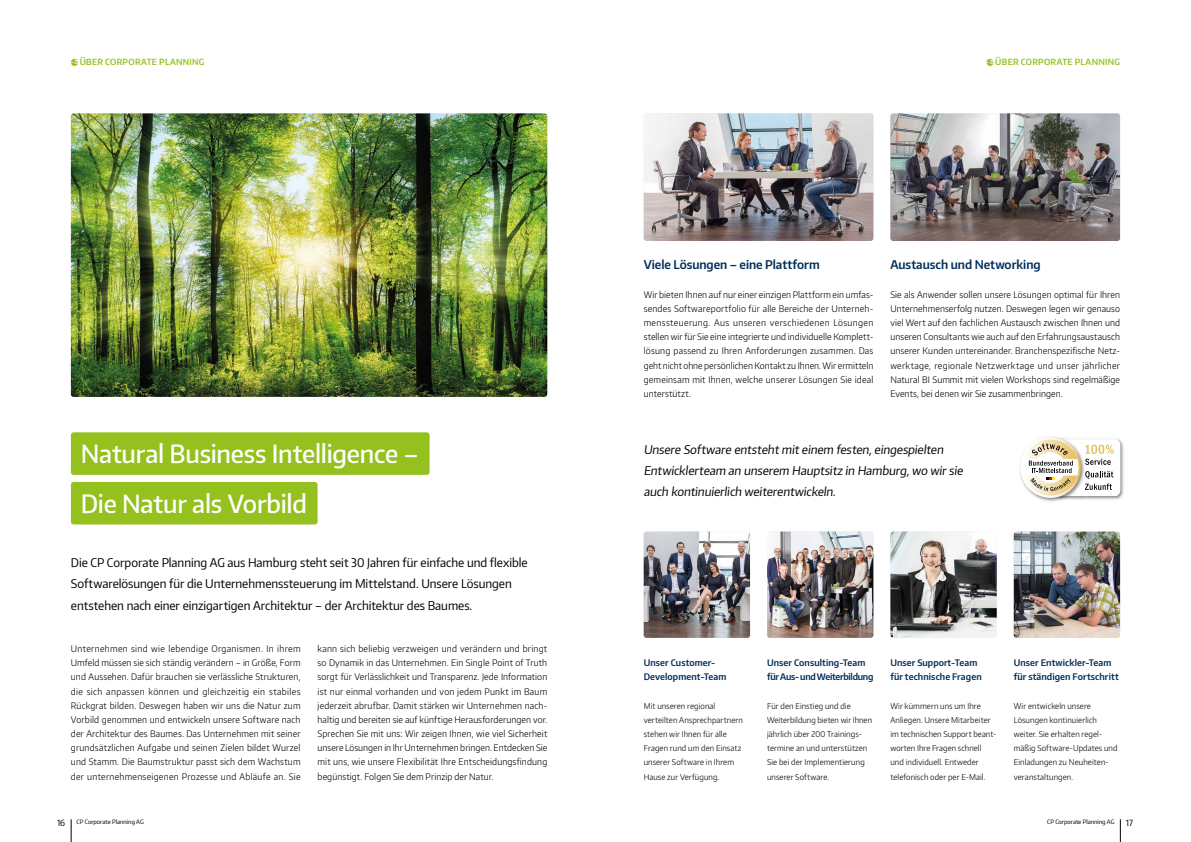
<style>
.page{position:relative;width:1191px;height:842px;background:#fff}
.page>*{position:absolute;margin:0;border:0;box-sizing:border-box;transform-origin:0 0}
.t1{font:25px/49.6px "Encode CP Medium";letter-spacing:-.01em;color:#fff}
.t2{font:12px/21.3px "Encode CP Regular";color:#000}
.t3{font:700 12px "Encode CP Semi";color:#012d5b}
.t4{font:9px/14.2px "Encode CP Light";letter-spacing:.015em;color:#000;text-align:justify}
.t5{font:700 9px/14.2px "Encode CP Semi";letter-spacing:.01em;color:#012d5b}
.t6{font:700 9px/14.2px "Encode CP Semi";letter-spacing:-.025em;color:#012d5b}
.t7{font:700 8.5px "Encode CP Semi";letter-spacing:.035em;color:#95c11f}
.t8{font:8.5px "Encode CP Regular";color:#000}
.t9{font:8px/14.2px "Encode CP Light";letter-spacing:.01em;color:#000}
.t10{font:6px "Encode CP Regular";color:#000}
</style>
<div class="page">
<svg style="left:71px;top:819px;width:1px;height:23px"></svg>
<svg style="left:1120px;top:819px;width:1px;height:23px"></svg>
<svg style="left:986px;top:59px;width:7px;height:7px"></svg>
<svg style="left:71px;top:59px;width:7px;height:7px"></svg>
<img style="left:890px;top:113px;width:230px;height:128px">
<img style="left:643px;top:113px;width:230px;height:128px">
<img style="left:643px;top:531px;width:107px;height:107px">
<img style="left:767px;top:531px;width:106px;height:107px">
<img style="left:890px;top:531px;width:106px;height:107px">
<img style="left:1013px;top:531px;width:107px;height:107px">
<img style="left:71px;top:113px;width:476px;height:284px">
<div style="left:71px;top:432px;width:358px;height:43px;background:#95c11f;border-radius:3px"></div>
<div style="left:71px;top:482px;width:246px;height:42px;background:#95c11f;border-radius:3px"></div>
<img style="left:1086px;top:438px;width:38px;height:62px">
<img style="left:1020px;top:437px;width:66px;height:65px">
<svg style="left:1020px;top:437px;width:60px;height:61px"></svg>
<svg style="left:1022px;top:439px;width:98px;height:57px"></svg>
<p class="t7" style="left:80px;top:57px;width:126px">ÜBER CORPORATE PLANNING</p>
<p class="t7" style="left:995px;top:57px;width:126px">ÜBER CORPORATE PLANNING</p>
<h2 class="t3" style="left:643px;top:257px;width:177px">Viele Lösungen – eine Plattform</h2>
<p class="t4" style="left:643px;top:287px;width:231px">Wir bieten Ihnen auf nur einer einzigen Plattform ein umfas&shy;sendes Softwareportfolio für alle Bereiche der Unterneh&shy;menssteuerung. Aus unseren verschiedenen Lösungen stellen wir für Sie eine integrierte und individuelle Komplett&shy;lösung passend zu Ihren Anforderungen zusammen. Das geht nicht ohne persönlichen Kontakt zu Ihnen. Wir ermitteln gemeinsam mit Ihnen, welche unserer Lösungen Sie ideal unterstützt.</p>
<h2 class="t3" style="left:890px;top:257px;width:152px">Austausch und Networking</h2>
<p class="t4" style="left:890px;top:287px;width:231px">Sie als Anwender sollen unsere Lösungen optimal für Ihren Unternehmenserfolg nutzen. Deswegen legen wir genauso viel Wert auf den fachlichen Austausch zwischen Ihnen und unseren Consultants wie auch auf den Erfahrungsaustausch unserer Kunden untereinander. Branchenspezifische Netz&shy;werktage, regionale Netzwerktage und unser jährlicher Natural BI Summit mit vielen Workshops sind regelmäßige Events, bei denen wir Sie zusammenbringen.</p>
<h1 class="t1" style="left:81px;top:428px;width:339px">Natural Business Intelligence –<br>Die Natur als Vorbild</h1>
<h2 class="t2" style="left:643px;top:438px;width:322px">Unsere Software entsteht mit einem festen, eingespielten<br>Entwicklerteam an unserem Hauptsitz in Hamburg, wo wir sie auch kontinuierlich weiterentwickeln.</h2>
<p class="t2" style="left:71px;top:551px;width:458px">Die CP Corporate Planning AG aus Hamburg steht seit 30 Jahren für einfache und flexible<br>Softwarelösungen für die Unternehmenssteuerung im Mittelstand. Unsere Lösungen entstehen nach einer einzigartigen Architektur – der Architektur des Baumes.</p>
<p class="t4" style="left:71px;top:641px;width:231px">Unternehmen sind wie lebendige Organismen. In ihrem Umfeld müssen sie sich ständig verändern – in Größe, Form und Aussehen. Dafür brauchen sie verlässliche Strukturen, die sich anpassen können und gleichzeitig ein stabiles Rückgrat bilden. Deswegen haben wir uns die Natur zum Vorbild genommen und entwickeln unsere Software nach der Architektur des Baumes. Das Unternehmen mit seiner grundsätzlichen Aufgabe und seinen Zielen bildet Wurzel und Stamm. Die Baumstruktur passt sich dem Wachstum der unternehmenseigenen Prozesse und Abläufe an. Sie</p>
<p class="t4" style="left:317px;top:641px;width:231px">kann sich beliebig verzweigen und verändern und bringt so Dynamik in das Unternehmen. Ein Single Point of Truth sorgt für Verlässlichkeit und Transparenz. Jede Information ist nur einmal vorhanden und von jedem Punkt im Baum jederzeit abrufbar. Damit stärken wir Unternehmen nach&shy;haltig und bereiten sie auf künftige Herausforderungen vor.<br>Sprechen Sie mit uns: Wir zeigen Ihnen, wie viel Sicherheit unsere Lösungen in Ihr Unternehmen bringen. Entdecken Sie mit uns, wie unsere Flexibilität Ihre Entscheidungsfindung begünstigt. Folgen Sie dem Prinzip der Natur.</p>
<p class="t5" style="left:643px;top:655px;width:84px">Unser Customer-<br>Development-Team</p>
<p class="t9" style="left:643px;top:698px;width:101px">Mit unseren regional verteilten Ansprechpartnern stehen wir Ihnen für alle<br>Fragen rund um den Einsatz unserer Software in Ihrem<br>Hause zur Verfügung.</p>
<p class="t6" style="left:767px;top:655px;width:108px">Unser Consulting-Team für Aus- und Weiterbildung</p>
<p class="t9" style="left:767px;top:698px;width:106px">Für den Einstieg und die<br>Weiterbildung bieten wir Ihnen jährlich über 200 Trainings&shy;termine an und unterstützen<br>Sie bei der Implementierung unserer Software.</p>
<p class="t5" style="left:890px;top:655px;width:93px">Unser Support-Team für technische Fragen</p>
<p class="t9" style="left:890px;top:698px;width:107px">Wir kümmern uns um Ihre<br>Anliegen. Unsere Mitarbeiter im technischen Support beant&shy;worten Ihre Fragen schnell und individuell. Entweder telefonisch oder per E-Mail.</p>
<p class="t5" style="left:1013px;top:655px;width:106px">Unser Entwickler-Team für ständigen Fortschritt</p>
<p class="t9" style="left:1013px;top:698px;width:105px">Wir entwickeln unsere<br>Lösungen kontinuierlich weiter. Sie erhalten regel&shy;mäßig Software-Updates und<br>Einladungen zu Neuheiten&shy;veranstaltungen.</p>
<p class="t10" style="left:77px;top:818px;width:69px">CP Corporate Planning AG</p>
<p class="t10" style="left:1047px;top:818px;width:69px">CP Corporate Planning AG</p>
<p class="t8" style="left:57px;top:817px;width:10px">16</p>
<p class="t8" style="left:1125px;top:817px;width:9px">17</p>
</div>
